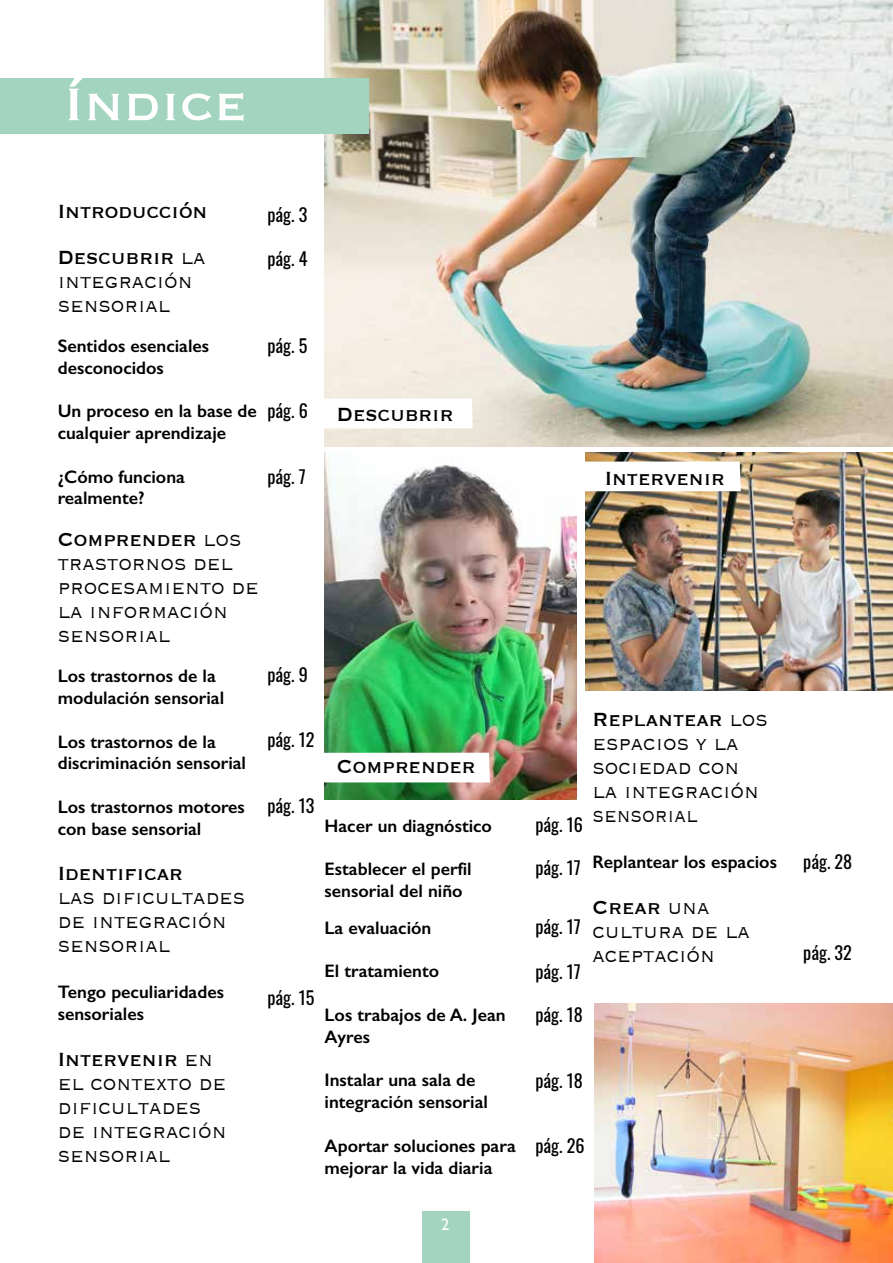
<style>
.page{position:relative;width:893px;height:1263px;background:#fff}
.page>*{position:absolute;margin:0;border:0;box-sizing:border-box;transform-origin:0 0}
.t1{font:60px "Copperplate";color:#fff}
.t2{font:300 24.75px/24px "Copperplate";color:#000;scale:.9 1}
.t3{font:24.75px/45.8px "Copperplate";color:#000;scale:.9 1}
.t4{font:600 18.15px/21.8px "Gill Sans";color:#000}
.t5{font:18.15px "Oswald";color:#000}
.t6{font:16.5px "Gill Sans";color:#fff}
.s1{font-weight:300}
.s2{font-weight:400}
</style>
<div class="page">
<img style="left:325px;top:0;width:568px;height:446px">
<div style="left:0;top:78px;width:368px;height:56px;background:#a3d4c0"></div>
<img style="left:325px;top:452px;width:251px;height:347px">
<svg style="left:325px;top:753px;width:165px;height:29px"></svg>
<svg style="left:325px;top:399px;width:148px;height:29px"></svg>
<img style="left:585px;top:452px;width:308px;height:238px">
<svg style="left:585px;top:461px;width:156px;height:30px"></svg>
<img style="left:595px;top:1003px;width:298px;height:260px">
<div style="left:422px;top:1212px;width:47px;height:51px;background:#a3d4c0"></div>
<h1 class="t1" style="left:64px;top:65px;width:185px">Índice</h1>
<h2 class="t3" style="left:58px;top:187px;width:168px">Introducción<br>Descubrir <span class="s1">la</span></h2>
<h2 class="t2" style="left:58px;top:268px;width:151px">integración sensorial</h2>
<p class="t4" style="left:58px;top:335px;width:153px">Sentidos esenciales desconocidos</p>
<p class="t4" style="left:58px;top:400px;width:201px">Un proceso en la base de cualquier aprendizaje</p>
<p class="t4" style="left:58px;top:465px;width:129px">¿Cómo funciona realmente?</p>
<h2 class="t2" style="left:58px;top:526px;width:225px"><span class="s2">Comprender</span> los trastornos del procesamiento de la información sensorial</h2>
<p class="t4" style="left:58px;top:665px;width:168px">Los trastornos de la modulación sensorial</p>
<p class="t4" style="left:58px;top:730px;width:190px">Los trastornos de la discriminación sensorial</p>
<p class="t4" style="left:58px;top:796px;width:189px">Los trastornos motores con base sensorial</p>
<h2 class="t3" style="left:58px;top:849px;width:140px">Identificar</h2>
<h2 class="t2" style="left:58px;top:884px;width:210px">las dificultades de integración sensorial</h2>
<p class="t4" style="left:58px;top:981px;width:168px">Tengo peculiaridades sensoriales</p>
<h2 class="t2" style="left:58px;top:1046px;width:189px"><span class="s2">Intervenir</span> en el contexto de dificultades de integración sensorial</h2>
<p class="t5" style="left:267px;top:199px;width:41px">pág. 3</p>
<p class="t5" style="left:267px;top:242px;width:42px">pág. 4</p>
<p class="t5" style="left:267px;top:329px;width:41px">pág. 5</p>
<p class="t5" style="left:267px;top:395px;width:42px">pág. 6</p>
<p class="t5" style="left:267px;top:460px;width:40px">pág. 7</p>
<h2 class="t3" style="left:337px;top:390px;width:131px">Descubrir</h2>
<p class="t5" style="left:267px;top:658px;width:42px">pág. 9</p>
<p class="t5" style="left:267px;top:724px;width:49px">pág. 12</p>
<p class="t5" style="left:267px;top:789px;width:49px">pág. 13</p>
<p class="t5" style="left:267px;top:981px;width:49px">pág. 15</p>
<h2 class="t3" style="left:337px;top:742px;width:156px">Comprender</h2>
<p class="t4" style="left:325px;top:815px;width:169px">Hacer un diagnóstico</p>
<p class="t4" style="left:325px;top:858px;width:149px">Establecer el perfil sensorial del niño</p>
<p class="t4" style="left:325px;top:917px;width:108px">La evaluación</p>
<p class="t4" style="left:325px;top:960px;width:116px">El tratamiento</p>
<p class="t4" style="left:325px;top:1004px;width:183px">Los trabajos de A. Jean<br>Ayres</p>
<p class="t4" style="left:325px;top:1069px;width:165px">Instalar una sala de integración sensorial</p>
<p class="t4" style="left:325px;top:1134px;width:193px">Aportar soluciones para mejorar la vida diaria</p>
<p class="t6" style="left:441px;top:1215px;width:10px">2</p>
<h2 class="t3" style="left:605px;top:454px;width:135px">Intervenir</h2>
<p class="t5" style="left:535px;top:808px;width:49px">pág. 16</p>
<p class="t5" style="left:535px;top:852px;width:47px">pág. 17</p>
<p class="t5" style="left:535px;top:910px;width:47px">pág. 17</p>
<p class="t5" style="left:535px;top:955px;width:47px">pág. 17</p>
<p class="t5" style="left:535px;top:999px;width:49px">pág. 18</p>
<h2 class="t2" style="left:592px;top:706px;width:196px"><span class="s2">Replantear</span> los espacios y la sociedad con la integración sensorial</h2>
<p class="t4" style="left:592px;top:851px;width:186px">Replantear los espacios</p>
<h2 class="t2" style="left:592px;top:894px;width:176px"><span class="s2">Crear</span> una cultura de la aceptación</h2>
<p class="t5" style="left:535px;top:1064px;width:49px">pág. 18</p>
<p class="t5" style="left:535px;top:1129px;width:51px">pág. 26</p>
<p class="t5" style="left:803px;top:846px;width:51px">pág. 28</p>
<p class="t5" style="left:803px;top:936px;width:50px">pág. 32</p>
</div>
